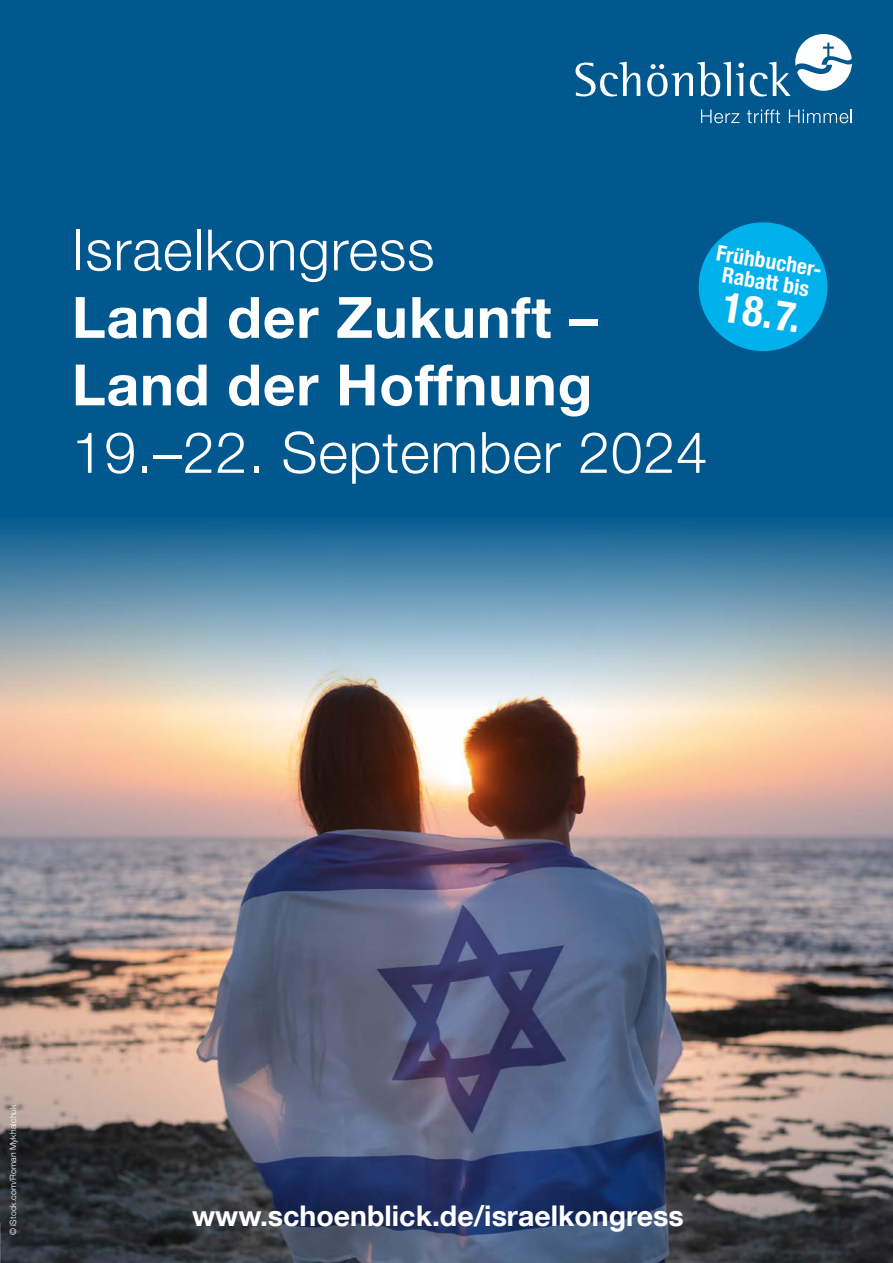
<style>
.page{position:relative;width:893px;height:1263px;background:#00588e}
.page>*{position:absolute;margin:0;border:0;box-sizing:border-box;transform-origin:0 0}
.t1{font:300 57px "Helvetica Neue LT Com";letter-spacing:.015em;color:#fff}
.t2{font:700 57px/67.5px "Helvetica Neue LT Com";letter-spacing:.015em;color:#fff}
.t3{font:700 condensed 42.3px "Helvetica Neue LT Com";color:#fff}
.t4{font:700 28.5px "Helvetica Neue LT Com";color:#fff}
.t5{font:700 condensed 21.45px/21px "Helvetica Neue LT Com";color:#fff;text-align:center}
.t6{font:300 8.7px "Helvetica Neue LT Com";letter-spacing:.015em;color:#fff}
</style>
<div class="page">
<img style="left:0;top:521px;width:893px;height:742px">
<svg style="left:575px;top:62px;width:65px;height:34px"></svg>
<svg style="left:647px;top:62px;width:97px;height:34px"></svg>
<svg style="left:750px;top:34px;width:102px;height:62px"></svg>
<svg style="left:701px;top:110px;width:38px;height:13px"></svg>
<svg style="left:747px;top:110px;width:33px;height:13px"></svg>
<svg style="left:789px;top:110px;width:63px;height:13px"></svg>
<svg style="left:698px;top:222px;width:130px;height:130px"></svg>
<p class="t1" style="left:72px;top:215px;width:364px">Israelkongress</p>
<p class="t2" style="left:72px;top:282px;width:527px">Land der Zukunft –<br>Land der Hoffnung</p>
<p class="t1" style="left:72px;top:418px;width:637px">19.–22. September 2024</p>
<p class="t5" style="left:718px;top:242px;width:111px;rotate:9deg">Frühbucher-<br>Rabatt bis</p>
<p class="t3" style="left:727px;top:281px;width:80px;rotate:9deg">18.7.</p>
<p class="t6" style="left:8px;top:1234px;width:132px;rotate:-90deg">© iStock.com/Roman Mykhalchuk</p>
<p class="t4" style="left:192px;top:1198px;width:493px">www.schoenblick.de/israelkongress</p>
</div>
